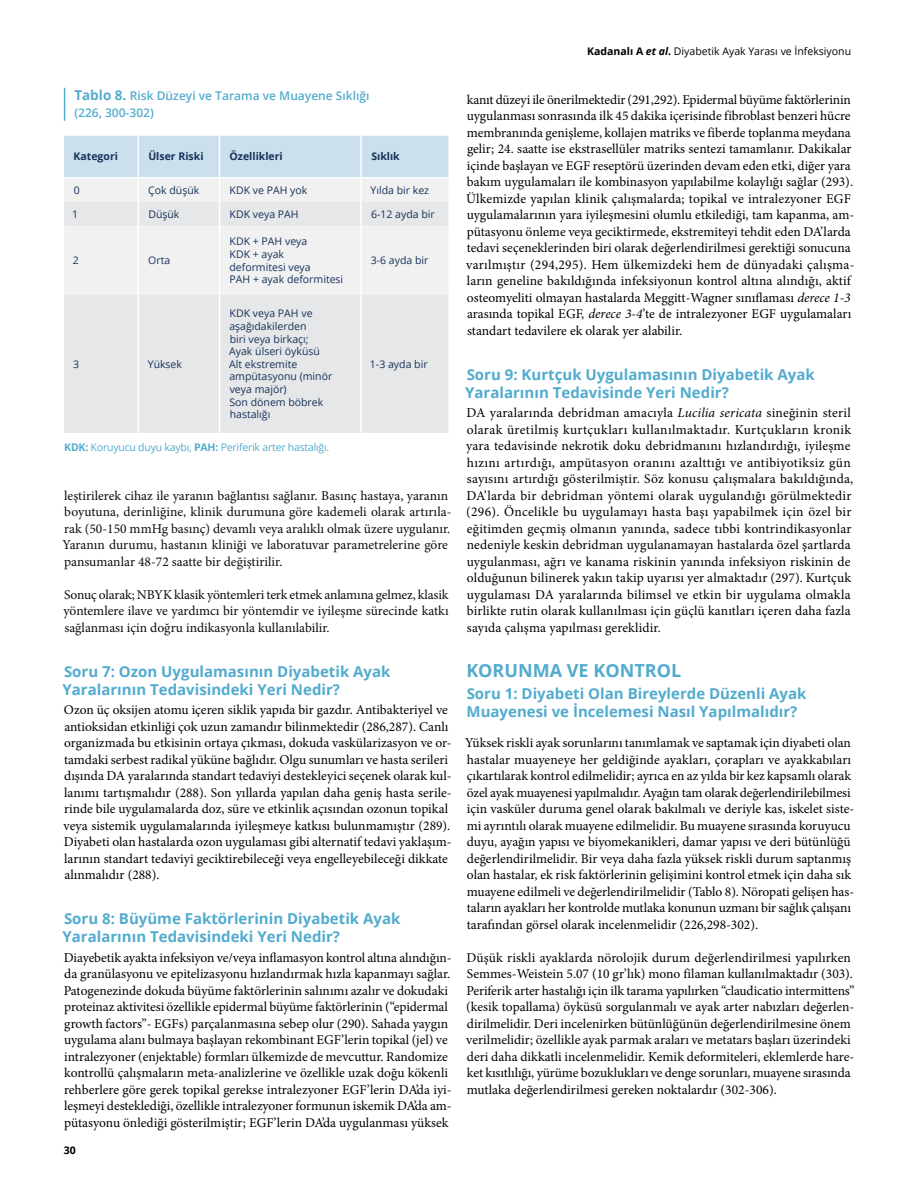
<style>
.page{position:relative;width:915px;height:1191px;background:#fff}
.page>*{position:absolute;margin:0;border:0;box-sizing:border-box;transform-origin:0 0}
.t1{font:700 18px "Open Sans";color:#52abce}
.t2{font:700 15px/18px "Open Sans";color:#52abce}
.t3{font:13.5px/16.5px "Minion Pro";color:#000}
.t4{font:13.5px/16.5px "Minion Pro";color:#0d0d0d}
.t5{font:600 12px/17.2px "Open Sans";color:#53acce}
.t6{font:10.5px/12.6px "Open Sans";color:#16325a}
.t7{font:10.5px "Open Sans";letter-spacing:-.02em;color:#53acce}
.t8{font:10.5px "Open Sans";color:#000}
.t9{font:700 10.5px "Open Sans";color:#16325a}
.t10{font:700 10.5px "Open Sans";color:#000}
.s1{font-weight:700;font-size:13.5px}
.s2{font-weight:700}
.s3{font-weight:700;font-style:italic}
.s4{font-style:italic}
</style>
<div class="page">
<svg style="left:64px;top:226px;width:384px;height:207px;fill:#e6e7e8"></svg>
<svg style="left:64px;top:136px;width:384px;height:90px"></svg>
<hr style="left:360px;top:202px;width:2px;height:24px;background:#fff">
<hr style="left:137px;top:295px;width:2px;height:138px;background:#fff">
<hr style="left:219px;top:295px;width:1px;height:138px;background:#fff">
<hr style="left:360px;top:295px;width:2px;height:138px;background:#fff">
<hr style="left:137px;top:226px;width:2px;height:69px;background:#fff">
<hr style="left:219px;top:226px;width:1px;height:69px;background:#fff">
<hr style="left:360px;top:226px;width:2px;height:69px;background:#fff">
<hr style="left:64px;top:88px;width:1px;height:33px;background:#53acce">
<p class="t5" style="left:74px;top:86px;width:296px"><span class="s1">Tablo 8.</span> Risk Düzeyi ve Tarama ve Muayene Sıklığı (226, 300-302)</p>
<p class="t9" style="left:73px;top:149px;width:46px">Kategori</p>
<p class="t9" style="left:148px;top:149px;width:57px">Ülser Riski</p>
<p class="t9" style="left:229px;top:149px;width:55px">Özellikleri</p>
<p class="t9" style="left:371px;top:149px;width:30px">Sıklık</p>
<p class="t6" style="left:74px;top:184px;width:8px">0</p>
<p class="t6" style="left:148px;top:184px;width:53px">Çok düşük</p>
<p class="t6" style="left:229px;top:184px;width:79px">KDK ve PAH yok</p>
<p class="t6" style="left:370px;top:184px;width:60px">Yılda bir kez</p>
<p class="t6" style="left:72px;top:207px;width:8px">1</p>
<p class="t6" style="left:148px;top:207px;width:33px">Düşük</p>
<p class="t6" style="left:229px;top:207px;width:71px">KDK veya PAH</p>
<p class="t6" style="left:371px;top:207px;width:65px">6-12 ayda bir</p>
<p class="t6" style="left:73px;top:254px;width:8px">2</p>
<p class="t6" style="left:148px;top:254px;width:24px">Orta</p>
<p class="t6" style="left:229px;top:235px;width:115px">KDK + PAH veya<br>KDK + ayak<br>deformitesi veya<br>PAH + ayak deformitesi</p>
<p class="t6" style="left:370px;top:254px;width:59px">3-6 ayda bir</p>
<p class="t6" style="left:73px;top:357px;width:8px">3</p>
<p class="t6" style="left:148px;top:357px;width:36px">Yüksek</p>
<p class="t6" style="left:229px;top:307px;width:105px">KDK veya PAH ve aşağıdakilerden<br>biri veya birkaçı;<br>Ayak ülseri öyküsü<br>Alt ekstremite ampütasyonu (minör veya majör)<br>Son dönem böbrek hastalığı</p>
<p class="t7" style="left:64px;top:440px;width:266px"><span class="s2">KDK:</span> Koruyucu duyu kaybı, <span class="s2">PAH:</span> Periferik arter hastalığı.</p>
<p class="t6" style="left:370px;top:357px;width:59px">1-3 ayda bir</p>
<p class="t4" style="left:63px;top:487px;width:390px">leştirilerek cihaz ile yaranın bağlantısı sağlanır. Basınç hastaya, yaranın boyutuna, derinliğine, klinik durumuna göre kademeli olarak artırıla&shy;rak (50-150 mmHg basınç) devamlı veya aralıklı olmak üzere uygulanır.<br>Yaranın durumu, hastanın kliniği ve laboratuvar parametrelerine göre pansumanlar 48-72 saatte bir değiştirilir.</p>
<p class="t4" style="left:64px;top:586px;width:386px;text-align:justify">Sonuç olarak; NBYK klasik yöntemleri terk etmek anlamına gelmez, klasik yöntemlere ilave ve yardımcı bir yöntemdir ve iyileşme sürecinde katkı sağlanması için doğru indikasyonla kullanılabilir.</p>
<p class="t2" style="left:62px;top:662px;width:329px">Soru 7: Ozon Uygulamasının Diyabetik Ayak<br>Yaralarının Tedavisindeki Yeri Nedir?</p>
<p class="t3" style="left:64px;top:702px;width:389px">Ozon üç oksijen atomu içeren siklik yapıda bir gazdır. Antibakteriyel ve antioksidan etkinliği çok uzun zamandır bilinmektedir (286,287). Canlı organizmada bu etkisinin ortaya çıkması, dokuda vaskülarizasyon ve or&shy;tamdaki serbest radikal yüküne bağlıdır. Olgu sunumları ve hasta serileri dışında DA yaralarında standart tedaviyi destekleyici seçenek olarak kul&shy;lanımı tartışmalıdır (288). Son yıllarda yapılan daha geniş hasta serile&shy;rinde bile uygulamalarda doz, süre ve etkinlik açısından ozonun topikal veya sistemik uygulamalarında iyileşmeye katkısı bulunmamıştır (289).<br>Diyabeti olan hastalarda ozon uygulaması gibi alternatif tedavi yaklaşım&shy;larının standart tedaviyi geciktirebileceği veya engelleyebileceği dikkate alınmalıdır (288).</p>
<p class="t2" style="left:62px;top:909px;width:339px">Soru 8: Büyüme Faktörlerinin Diyabetik Ayak<br>Yaralarının Tedavisindeki Yeri Nedir?</p>
<p class="t3" style="left:64px;top:949px;width:389px">Diayebetik ayakta infeksiyon ve/veya inflamasyon kontrol altına alındığın&shy;da granülasyonu ve epitelizasyonu hızlandırmak hızla kapanmayı sağlar.<br>Patogenezinde dokuda büyüme faktörlerinin salınımı azalır ve dokudaki proteinaz aktivitesi özellikle epidermal büyüme faktörlerinin (“epidermal growth factors”- EGFs) parçalanmasına sebep olur (290). Sahada yaygın uygulama alanı bulmaya başlayan rekombinant EGF’lerin topikal (jel) ve intralezyoner (enjektable) formları ülkemizde de mevcuttur. Randomize kontrollü çalışmaların meta-analizlerine ve özellikle uzak doğu kökenli rehberlere göre gerek topikal gerekse intralezyoner EGF’lerin DA’da iyi&shy;leşmeyi desteklediği, özellikle intralezyoner formunun iskemik DA’da am&shy;pütasyonu önlediği gösterilmiştir; EGF’lerin DA’da uygulanması yüksek</p>
<p class="t10" style="left:64px;top:1143px;width:13px">30</p>
<p class="t8" style="left:587px;top:44px;width:265px"><span class="s2">Kadanalı A</span> <span class="s3">et al</span><span class="s2">.</span> Diyabetik Ayak Yarası ve İnfeksiyonu</p>
<p class="t3" style="left:466px;top:91px;width:390px">kanıt düzeyi ile önerilmektedir (291,292). Epidermal büyüme faktörlerinin uygulanması sonrasında ilk 45 dakika içerisinde fibroblast benzeri hücre membranında genişleme, kollajen matriks ve fiberde toplanma meydana gelir; 24. saatte ise ekstrasellüler matriks sentezi tamamlanır. Dakikalar içinde başlayan ve EGF reseptörü üzerinden devam eden etki, diğer yara bakım uygulamaları ile kombinasyon yapılabilme kolaylığı sağlar (293).<br>Ülkemizde yapılan klinik çalışmalarda; topikal ve intralezyoner EGF uygulamalarının yara iyileşmesini olumlu etkilediği, tam kapanma, am&shy;pütasyonu önleme veya geciktirmede, ekstremiteyi tehdit eden DA’larda tedavi seçeneklerinden biri olarak değerlendirilmesi gerektiği sonucuna varılmıştır (294,295). Hem ülkemizdeki hem de dünyadaki çalışma&shy;ların geneline bakıldığında infeksiyonun kontrol altına alındığı, aktif osteomyeliti olmayan hastalarda Meggitt-Wagner sınıflaması <span class="s4">derece 1-3 </span>arasında topikal EGF, <span class="s4">derece 3-4</span>’te de intralezyoner EGF uygulamaları standart tedavilere ek olarak yer alabilir.</p>
<p class="t2" style="left:465px;top:365px;width:351px">Soru 9: Kurtçuk Uygulamasının Diyabetik Ayak<br>Yaralarının Tedavisinde Yeri Nedir?</p>
<p class="t3" style="left:466px;top:405px;width:388px">DA yaralarında debridman amacıyla <span class="s4">Lucilia sericata</span> sineğinin steril olarak üretilmiş kurtçukları kullanılmaktadır. Kurtçukların kronik yara tedavisinde nekrotik doku debridmanını hızlandırdığı, iyileşme hızını artırdığı, ampütasyon oranını azalttığı ve antibiyotiksiz gün sayısını artırdığı gösterilmiştir. Söz konusu çalışmalara bakıldığında, DA’larda bir debridman yöntemi olarak uygulandığı görülmektedir (296). Öncelikle bu uygulamayı hasta başı yapabilmek için özel bir eğitimden geçmiş olmanın yanında, sadece tıbbi kontrindikasyonlar nedeniyle keskin debridman uygulanamayan hastalarda özel şartlarda uygulanması, ağrı ve kanama riskinin yanında infeksiyon riskinin de olduğunun bilinerek yakın takip uyarısı yer almaktadır (297). Kurtçuk uygulaması DA yaralarında bilimsel ve etkin bir uygulama olmakla birlikte rutin olarak kullanılması için güçlü kanıtları içeren daha fazla sayıda çalışma yapılması gereklidir.</p>
<h1 class="t1" style="left:466px;top:657px;width:216px">KORUNMA VE KONTROL</h1>
<p class="t2" style="left:466px;top:684px;width:341px">Soru 1: Diyabeti Olan Bireylerde Düzenli Ayak<br>Muayenesi ve İncelemesi Nasıl Yapılmalıdır?</p>
<p class="t3" style="left:465px;top:735px;width:390px">Yüksek riskli ayak sorunlarını tanımlamak ve saptamak için diyabeti olan hastalar muayeneye her geldiğinde ayakları, çorapları ve ayakkabıları çıkartılarak kontrol edilmelidir; ayrıca en az yılda bir kez kapsamlı olarak özel ayak muayenesi yapılmalıdır. Ayağın tam olarak değerlendirilebilmesi için vasküler duruma genel olarak bakılmalı ve deriyle kas, iskelet siste&shy;mi ayrıntılı olarak muayene edilmelidir. Bu muayene sırasında koruyucu duyu, ayağın yapısı ve biyomekanikleri, damar yapısı ve deri bütünlüğü değerlendirilmelidir. Bir veya daha fazla yüksek riskli durum saptanmış olan hastalar, ek risk faktörlerinin gelişimini kontrol etmek için daha sık muayene edilmeli ve değerlendirilmelidir (Tablo 8). Nöropati gelişen has&shy;taların ayakları her kontrolde mutlaka konunun uzmanı bir sağlık çalışanı tarafından görsel olarak incelenmelidir (226,298-302).</p>
<p class="t3" style="left:466px;top:949px;width:390px">Düşük riskli ayaklarda nörolojik durum değerlendirilmesi yapılırken Semmes-Weistein 5.07 (10 gr’lık) mono filaman kullanılmaktadır (303).<br>Periferik arter hastalığı için ilk tarama yapılırken “claudicatio intermittens” (kesik topallama) öyküsü sorgulanmalı ve ayak arter nabızları değerlen&shy;dirilmelidir. Deri incelenirken bütünlüğünün değerlendirilmesine önem verilmelidir; özellikle ayak parmak araları ve metatars başları üzerindeki deri daha dikkatli incelenmelidir. Kemik deformiteleri, eklemlerde hare&shy;ket kısıtlılığı, yürüme bozuklukları ve denge sorunları, muayene sırasında mutlaka değerlendirilmesi gereken noktalardır (302-306).</p>
</div>
